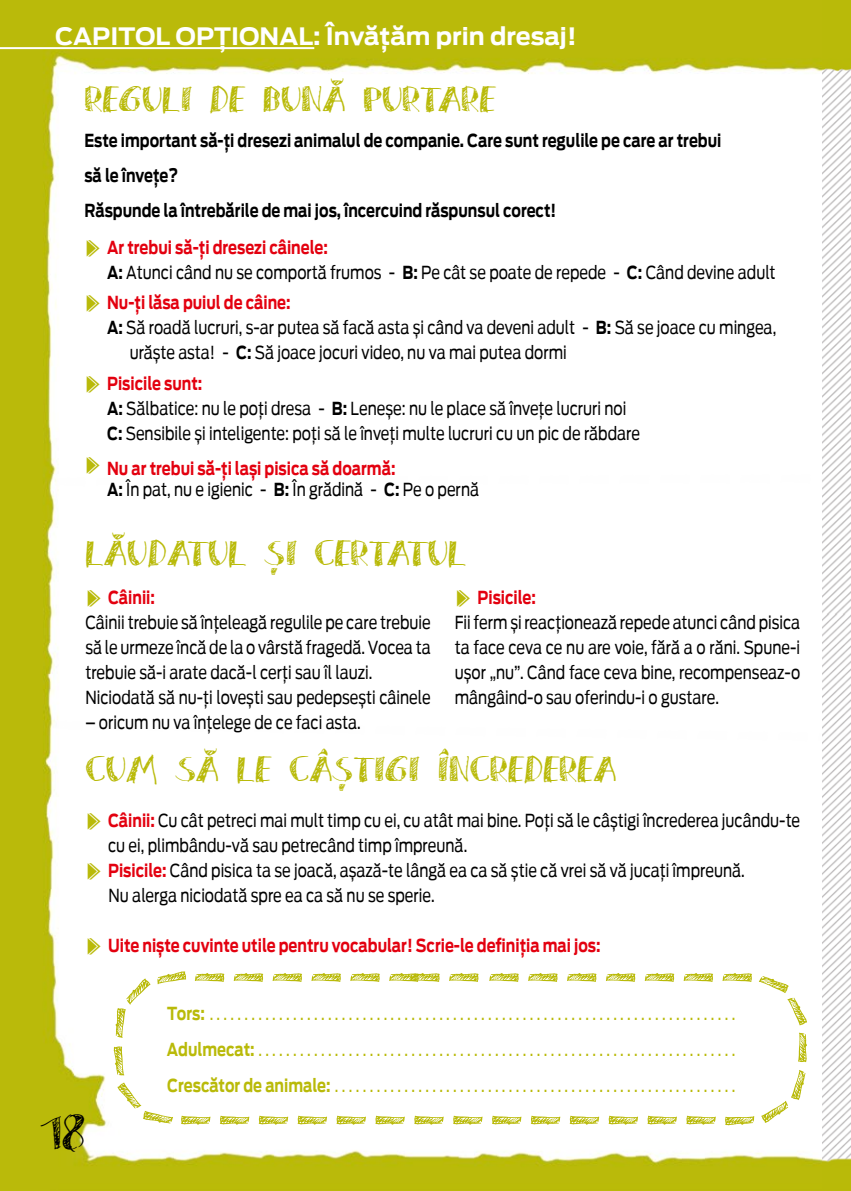
<style>
.page{position:relative;width:851px;height:1191px;background:#fff}
.page>*{position:absolute;margin:0;border:0;box-sizing:border-box;transform-origin:0 0}
.t1{font:52px "zai Seagull Felt tip Pen RO";color:#b9ba09}
.t2{font:40px "zai Seagull Felt tip Pen RO";color:#000}
.t3{font:32px "zai Seagull Felt tip Pen RO";color:#b9ba09}
.t4{font:700 24px "Antenna";color:#fff}
.t5{font:18px/25px "Antenna";color:#000;scale:.8 1}
.t6{font:18px/36px "Antenna";color:#b9ba09;text-align:justify;scale:.8 1}
.t7{font:700 18px/35.6px "Antenna";color:#000;scale:.8 1}
.t8{font:700 18px "Antenna";color:#e3000f;scale:.8 1}
.s1{font-family:"KG Arrows";font-weight:400;font-size:28px;color:#b9ba09}
.s2{color:#e3000f}
.s3{font-weight:700}
.s4{font-family:"KG Arrows";font-size:28px;color:#b9ba09}
.s5{font-weight:700;color:#e3000f}
</style>
<div class="page">
<img style="left:0;top:0;width:822px;height:1191px">
<img style="left:822px;top:0;width:28px;height:1191px">
<hr style="left:0;top:47px;width:314px;height:2px;background:#fff">
<svg style="left:758px;top:974px;width:49px;height:52px"></svg>
<svg style="left:113px;top:1046px;width:12px;height:30px"></svg>
<svg style="left:117px;top:1082px;width:56px;height:43px"></svg>
<svg style="left:724px;top:1115px;width:30px;height:10px"></svg>
<svg style="left:760px;top:1069px;width:46px;height:54px"></svg>
<svg style="left:114px;top:970px;width:73px;height:68px"></svg>
<h3 class="t4" style="left:55px;top:19px;width:523px">CAPITOL OPȚIONAL: Învățăm prin dresaj!</h3>
<h3 class="t3" style="left:84px;top:75px;width:412px">REGULI DE BUNĂ PURTARE</h3>
<p class="t7" style="left:84px;top:122px;width:797px">Este important să-ți dresezi animalul de companie. Care sunt regulile pe care ar trebui să le învețe?<br>Răspunde la întrebările de mai jos, încercuind răspunsul corect!<br><span class="s1">W</span> <span class="s2">Ar trebui să-ți dresezi câinele:</span></p>
<p class="t5" style="left:84px;top:256px;width:865px;line-height:30.6px;text-indent:23px"><span class="s3">A:</span> Atunci când nu se comportă frumos - <span class="s3">B:</span> Pe cât se poate de repede - <span class="s3">C:</span> Când devine adult<br><span class="s4">W</span> <span class="s5">Nu-ți lăsa puiul de câine:</span></p>
<p class="t5" style="left:130px;top:315px;width:809px;text-indent:-23px"><span class="s3">A:</span> Să roadă lucruri, s-ar putea să facă asta și când va deveni adult - <span class="s3">B:</span> Să se joace cu mingea, urăște asta! - <span class="s3">C:</span> Să joace jocuri video, nu va mai putea dormi</p>
<p class="t5" style="left:107px;top:370px;width:667px;text-indent:-23px"><span class="s4">W</span> <span class="s5">Pisicile sunt:<br></span><span class="s3">A:</span> Sălbatice: nu le poți dresa - <span class="s3">B:</span> Leneșe: nu le place să învețe lucruri noi<br><span class="s3">C:</span> Sensibile și inteligente: poți să le înveți multe lucruri cu un pic de răbdare</p>
<p class="t5" style="left:107px;top:457px;width:466px;line-height:21px;text-indent:-23px"><span class="s4">W</span> <span class="s5">Nu ar trebui să-ți lași pisica să doarmă:<br></span><span class="s3">A:</span> În pat, nu e igienic - <span class="s3">B:</span> În grădină - <span class="s3">C:</span> Pe o pernă</p>
<h3 class="t3" style="left:85px;top:529px;width:382px">LĂUDATUL ŞI CERTATUL</h3>
<p class="t5" style="left:85px;top:584px;width:433px"><span class="s4">W</span> <span class="s5">Câinii:<br></span>Câinii trebuie să înțeleagă regulile pe care trebuie să le urmeze încă de la o vârstă fragedă. Vocea ta trebuie să-i arate dacă-l cerți sau îl lauzi.<br>Niciodată să nu-ți lovești sau pedepsești câinele</p>
<p class="t5" style="left:85px;top:709px;width:346px">– oricum nu va înțelege de ce faci asta.</p>
<p class="t5" style="left:454px;top:584px;width:433px"><span class="s4">W</span> <span class="s5">Pisicile:<br></span>Fii ferm și reacționează repede atunci când pisica ta face ceva ce nu are voie, fără a o răni. Spune-i ușor „nu”. Când face ceva bine, recompenseaz-o mângâind-o sau oferindu-i o gustare.</p>
<h3 class="t3" style="left:85px;top:745px;width:532px">CUM SĂ LE CÂŞTIGI ÎNCREDEREA</h3>
<p class="t5" style="left:85px;top:808px;width:894px"><span class="s4">W</span> <span class="s5">Câinii:</span> Cu cât petreci mai mult timp cu ei, cu atât mai bine. Poți să le câștigi încrederea jucându-te</p>
<p class="t5" style="left:108px;top:833px;width:450px">cu ei, plimbându-vă sau petrecând timp împreună.</p>
<p class="t5" style="left:85px;top:858px;width:825px"><span class="s4">W</span> <span class="s5">Pisicile:</span> Când pisica ta se joacă, așază-te lângă ea ca să știe că vrei să vă jucați împreună.</p>
<p class="t5" style="left:109px;top:883px;width:409px">Nu alerga niciodată spre ea ca să nu se sperie.</p>
<p class="t8" style="left:85px;top:933px;width:645px"><span class="s1">W</span> Uite niște cuvinte utile pentru vocabular! Scrie-le definiția mai jos:</p>
<h2 class="t2" style="left:40px;top:1103px;width:47px">18</h2>
<h1 class="t1" style="left:193px;top:939px;width:561px">---------------</h1>
<p class="t6" style="left:167px;top:995px;width:703px"><span class="s3">Tors:</span> . . . . . . . . . . . . . . . . . . . . . . . . . . . . . . . . . . . . . . . . . . . . . . . . . . . . . . . . . . . . . . . . . . . . . . . . . . .<br><span class="s3">Adulmecat:</span> . . . . . . . . . . . . . . . . . . . . . . . . . . . . . . . . . . . . . . . . . . . . . . . . . . . . . . . . . . . . . . . . . . . .<br><span class="s3">Crescător de animale:</span> . . . . . . . . . . . . . . . . . . . . . . . . . . . . . . . . . . . . . . . . . . . . . . . . . . . . . . . . .</p>
<h1 class="t1" style="left:717px;top:1158px;width:538px;rotate:-180deg">--------------</h1>
<h1 class="t1" style="left:840px;top:1031px;width:33px;rotate:90deg">-</h1>
</div>
